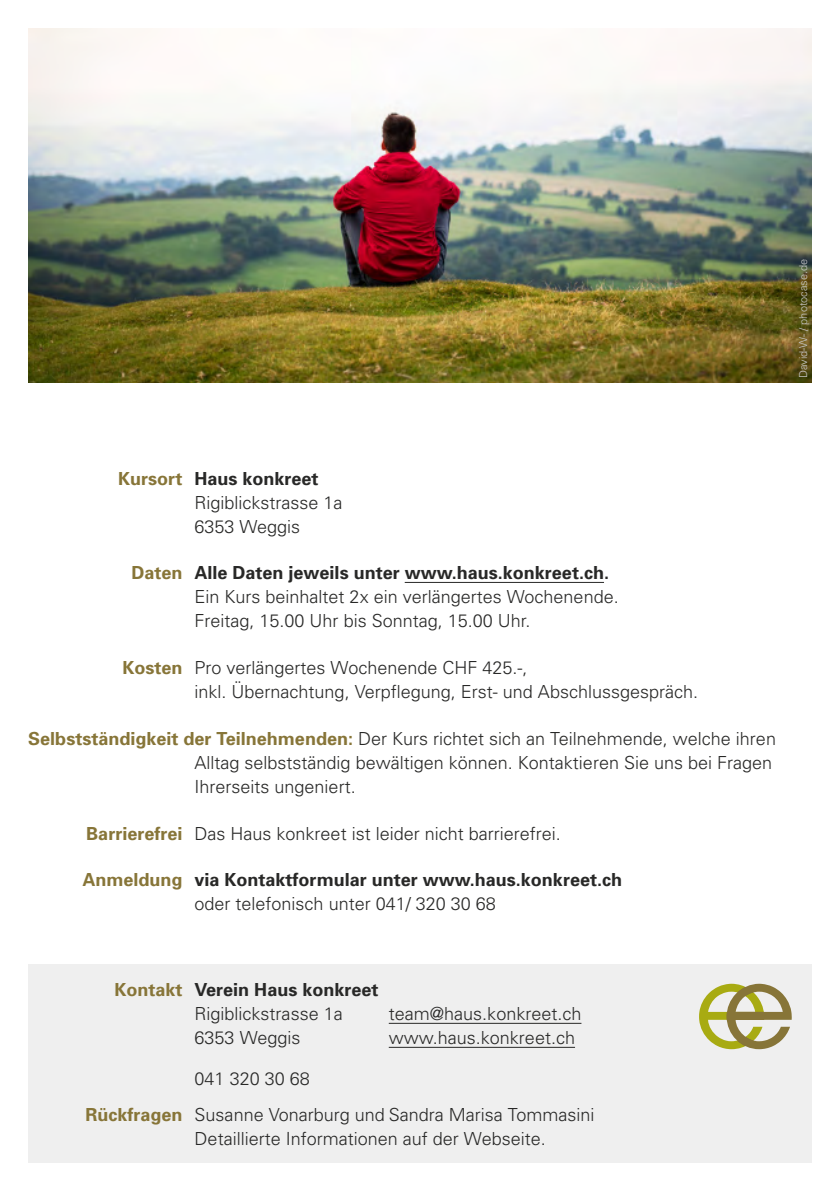
<style>
.page{position:relative;width:840px;height:1191px;background:#fff}
.page>*{position:absolute;margin:0;border:0;box-sizing:border-box;transform-origin:0 0}
.t1{font:300 18px/24px "Univers";color:#282827}
.t2{font:700 18px/24px "Univers";color:#282827}
.t3{font:300 11px "Univers";color:#c6c6c6}
.s1{font-weight:700;color:#877538}
.s2{font-weight:700}
.s3{color:#877538}
.s4{font-weight:300}
</style>
<div class="page">
<img style="left:28px;top:28px;width:783px;height:355px">
<div style="left:28px;top:964px;width:783px;height:198px;background:#ededed"></div>
<hr style="left:388px;top:1023px;width:193px;height:1px;background:#282827">
<hr style="left:388px;top:1047px;width:186px;height:1px;background:#282827">
<hr style="left:404px;top:582px;width:199px;height:1px;background:#282827">
<svg style="left:699px;top:983px;width:92px;height:66px"></svg>
<p class="t3" style="left:796px;top:378px;width:121px;rotate:-90deg">David-W- / photocase.de</p>
<p class="t1" style="left:194px;top:466px;width:150px;text-indent:-76px"><span class="s1">Kursort</span> <span class="s2">Haus konkreet<br></span>Rigiblickstrasse 1a<br>6353 Weggis</p>
<p class="t1" style="left:194px;top:561px;width:425px;text-indent:-63px"><span class="s1">Daten</span> <span class="s2">Alle Daten jeweils unter www.haus.konkreet.ch.<br></span>Ein Kurs beinhaltet 2x ein verlängertes Wochenende.<br>Freitag, 15.00 Uhr bis Sonntag, 15.00 Uhr.</p>
<p class="t1" style="left:194px;top:655px;width:505px;text-indent:-72px"><span class="s1">Kosten</span> Pro verlängertes Wochenende CHF 425.-,<br>inkl. Übernachtung, Verpflegung, Erst- und Abschlussgespräch.</p>
<p class="t1" style="left:194px;top:726px;width:582px;text-indent:-166px"><span class="s1">Selbstständigkeit der Teilnehmenden:</span> Der Kurs richtet sich an Teilnehmende, welche ihren<br>Alltag selbstständig bewältigen können. Kontaktieren Sie uns bei Fragen<br>Ihrerseits ungeniert.</p>
<p class="t1" style="left:86px;top:821px;width:476px"><span class="s1">Barrierefrei</span> Das Haus konkreet ist leider nicht barrierefrei.</p>
<p class="t2" style="left:194px;top:867px;width:429px;text-indent:-112px"><span class="s3">Anmeldung</span> via Kontaktformular unter www.haus.konkreet.ch <span class="s4">oder telefonisch unter 041/ 320 30 68</span></p>
<p class="t2" style="left:194px;top:978px;width:185px;text-indent:-80px"><span class="s3">Kontakt</span> Verein Haus konkreet<br><span class="s4">Rigiblickstrasse 1a</span></p>
<p class="t1" style="left:388px;top:1002px;width:194px">team@haus.konkreet.ch</p>
<p class="t1" style="left:194px;top:1026px;width:107px">6353 Weggis</p>
<p class="t1" style="left:388px;top:1026px;width:188px">www.haus.konkreet.ch</p>
<p class="t1" style="left:85px;top:1061px;width:510px;line-height:35.4px;text-indent:109px">041 320 30 68<br><span class="s1">Rückfragen</span> Susanne Vonarburg und Sandra Marisa Tommasini</p>
<p class="t1" style="left:194px;top:1126px;width:352px">Detaillierte Informationen auf der Webseite.</p>
</div>
